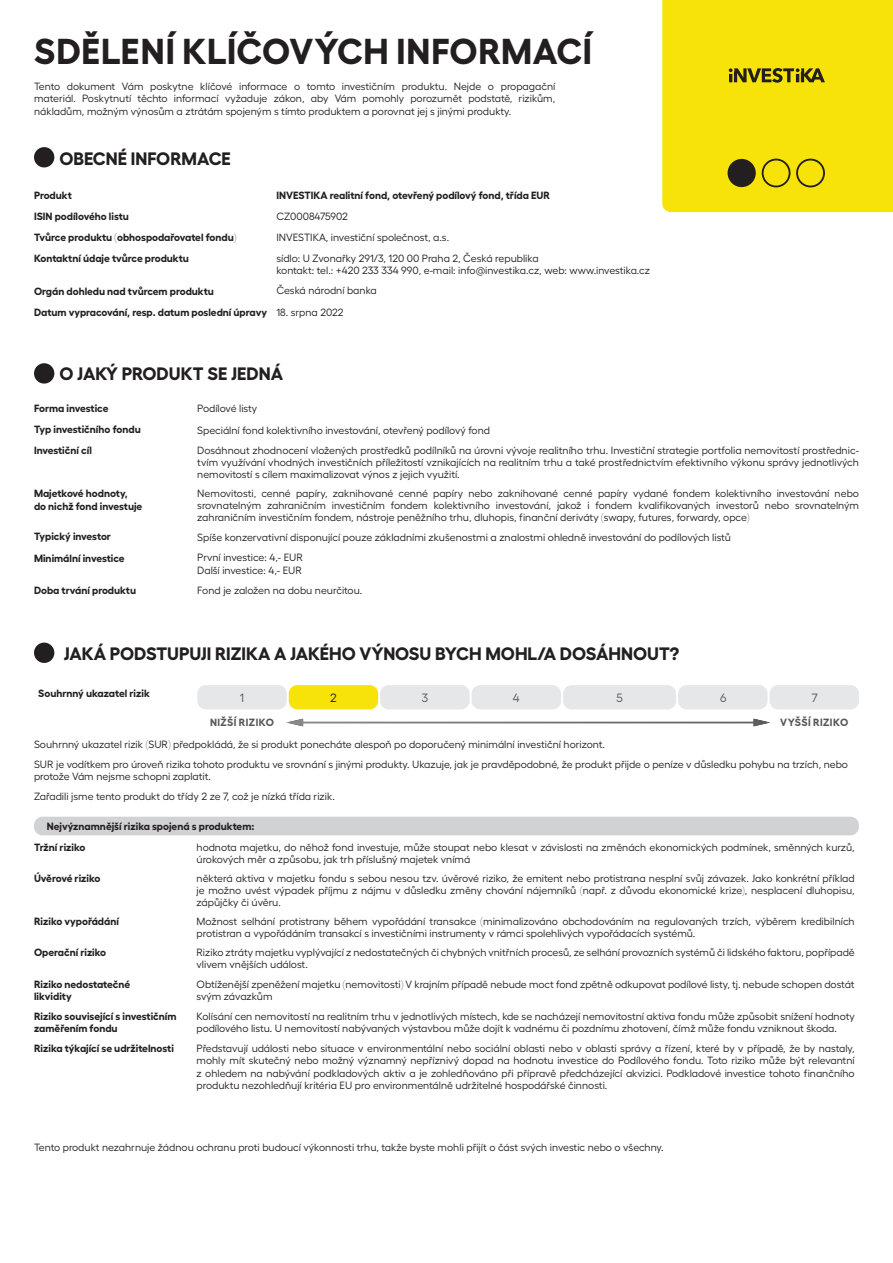
<style>
.page{position:relative;width:893px;height:1263px;background:#fff}
.page>*{position:absolute;margin:0;border:0;box-sizing:border-box;transform-origin:0 0}
.t1{font:700 36px "Hellix";letter-spacing:.01em;color:#231f20}
.t2{font:700 18px "Hellix";color:#231f20}
.t3{font:12px "Hellix";color:#57585a}
.t4{font:12px "Hellix";color:#231f20}
.t5{font:10.5px/12px "Hellix";color:#231f20}
.t6{font:700 10.5px/12.6px "Hellix";color:#231f20}
.t7{font:700 10.5px "Hellix";letter-spacing:.04em;color:#57585a}
</style>
<div class="page">
<div style="left:662px;top:0;width:231px;height:212px;background:#f7e307"></div>
<svg style="left:729px;top:68px;width:96px;height:15px"></svg>
<div style="left:762px;top:159px;width:28px;height:28px;border:2px solid #231f20;border-radius:50%"></div>
<div style="left:796px;top:159px;width:29px;height:28px;border:2px solid #231f20;border-radius:50%"></div>
<div style="left:728px;top:159px;width:28px;height:28px;background:#231f20;border-radius:50%"></div>
<div style="left:34px;top:147px;width:20px;height:20px;background:#231f20;border-radius:50%"></div>
<div style="left:34px;top:363px;width:20px;height:21px;background:#231f20;border-radius:50%"></div>
<div style="left:563px;top:685px;width:113px;height:24px;background:#e6e7e8;border-radius:9px"></div>
<div style="left:472px;top:685px;width:89px;height:24px;background:#e6e7e8;border-radius:9px"></div>
<div style="left:197px;top:685px;width:90px;height:24px;background:#e6e7e8;border-radius:9px"></div>
<div style="left:678px;top:685px;width:89px;height:24px;background:#e6e7e8;border-radius:9px"></div>
<div style="left:769px;top:685px;width:90px;height:24px;background:#e6e7e8;border-radius:9px"></div>
<div style="left:289px;top:685px;width:89px;height:24px;background:#f7e307;border-radius:9px"></div>
<div style="left:380px;top:685px;width:90px;height:24px;background:#e6e7e8;border-radius:9px"></div>
<svg style="left:287px;top:719px;width:483px;height:7px"></svg>
<div style="left:34px;top:643px;width:20px;height:20px;background:#231f20;border-radius:50%"></div>
<div style="left:34px;top:817px;width:825px;height:18px;background:#d1d2d4;border-radius:9px"></div>
<p class="t1" style="left:34px;top:23px;width:559px">SDĚLENÍ KLÍČOVÝCH INFORMACÍ</p>
<p class="t5" style="left:34px;top:79px;width:523px;line-height:12.6px;text-align:justify">Tento dokument Vám poskytne klíčové informace o tomto investičním produktu. Nejde o propagační materiál. Poskytnutí těchto informací vyžaduje zákon, aby Vám pomohly porozumět podstatě, rizikům, nákladům, možným výnosům a ztrátám spojeným s tímto produktem a porovnat jej s jinými produkty.</p>
<p class="t2" style="left:60px;top:144px;width:173px">OBECNÉ INFORMACE</p>
<p class="t6" style="left:34px;top:188px;width:39px">Produkt</p>
<p class="t6" style="left:276px;top:188px;width:275px">INVESTIKA realitní fond, otevřený podílový fond, třída EUR</p>
<p class="t6" style="left:34px;top:209px;width:96px">ISIN podílového listu</p>
<p class="t5" style="left:276px;top:209px;width:73px">CZ0008475902</p>
<p class="t6" style="left:34px;top:230px;width:204px">Tvůrce produktu (obhospodařovatel fondu)</p>
<p class="t5" style="left:276px;top:231px;width:174px">INVESTIKA, investiční společnost, a.s.</p>
<p class="t6" style="left:34px;top:251px;width:156px">Kontaktní údaje tvůrce produktu</p>
<p class="t5" style="left:276px;top:251px;width:264px">sídlo: U Zvonařky 291/3, 120 00 Praha 2, Česká republika</p>
<p class="t5" style="left:276px;top:263px;width:375px">kontakt: tel.: +420 233 334 990, e-mail: info@investika.cz, web: www.investika.cz</p>
<p class="t6" style="left:34px;top:283px;width:181px">Orgán dohledu nad tvůrcem produktu</p>
<p class="t5" style="left:276px;top:284px;width:102px">Česká národní banka</p>
<p class="t6" style="left:34px;top:305px;width:235px">Datum vypracování, resp. datum poslední úpravy</p>
<p class="t5" style="left:276px;top:305px;width:69px">18. srpna 2022</p>
<p class="t2" style="left:60px;top:359px;width:225px">O JAKÝ PRODUKT SE JEDNÁ</p>
<p class="t6" style="left:34px;top:400px;width:76px">Forma investice</p>
<p class="t5" style="left:197px;top:402px;width:62px">Podílové listy</p>
<p class="t6" style="left:34px;top:422px;width:108px">Typ investičního fondu</p>
<p class="t5" style="left:197px;top:423px;width:294px">Speciální fond kolektivního investování, otevřený podílový fond</p>
<p class="t6" style="left:34px;top:443px;width:59px">Investiční cíl</p>
<p class="t5" style="left:197px;top:443px;width:663px;text-align:justify">Dosáhnout zhodnocení vložených prostředků podílníků na úrovni vývoje realitního trhu. Investiční strategie portfolia nemovitostí prostřednic&shy;tvím využívání vhodných investičních příležitostí vznikajících na realitním trhu a také prostřednictvím efektivního výkonu správy jednotlivých nemovitostí s cílem maximalizovat výnos z jejich využití.</p>
<p class="t6" style="left:34px;top:486px;width:110px">Majetkové hodnoty, do nichž fond investuje</p>
<p class="t5" style="left:197px;top:486px;width:663px;text-align:justify">Nemovitosti, cenné papíry, zaknihované cenné papíry nebo zaknihované cenné papíry vydané fondem kolektivního investování nebo srovnatelným zahraničním investičním fondem kolektivního investování, jakož i fondem kvalifikovaných investorů nebo srovnatelným zahraničním investičním fondem, nástroje peněžního trhu, dluhopis, finanční deriváty (swapy, futures, forwardy, opce)</p>
<p class="t6" style="left:34px;top:529px;width:79px">Typický investor</p>
<p class="t5" style="left:197px;top:530px;width:535px">Spíše konzervativní disponující pouze základními zkušenostmi a znalostmi ohledně investování do podílových listů</p>
<p class="t6" style="left:34px;top:550px;width:92px">Minimální investice</p>
<p class="t5" style="left:197px;top:551px;width:107px">První investice: 4,- EUR</p>
<p class="t5" style="left:197px;top:563px;width:106px">Další investice: 4,- EUR</p>
<p class="t6" style="left:34px;top:582px;width:104px">Doba trvání produktu</p>
<p class="t5" style="left:197px;top:584px;width:167px">Fond je založen na dobu neurčitou.</p>
<p class="t2" style="left:64px;top:639px;width:617px">JAKÁ PODSTUPUJI RIZIKA A JAKÉHO VÝNOSU BYCH MOHL/A DOSÁHNOUT?</p>
<p class="t6" style="left:38px;top:686px;width:113px">Souhrnný ukazatel rizik</p>
<p class="t3" style="left:240px;top:688px;width:6px">1</p>
<p class="t4" style="left:330px;top:688px;width:8px">2</p>
<p class="t3" style="left:422px;top:688px;width:8px">3</p>
<p class="t3" style="left:513px;top:688px;width:8px">4</p>
<p class="t3" style="left:616px;top:688px;width:8px">5</p>
<p class="t3" style="left:720px;top:688px;width:8px">6</p>
<p class="t3" style="left:812px;top:688px;width:7px">7</p>
<p class="t7" style="left:210px;top:714px;width:65px">NIŽŠÍ RIZIKO</p>
<p class="t7" style="left:780px;top:714px;width:69px">VYŠŠÍ RIZIKO</p>
<p class="t5" style="left:34px;top:737px;width:572px">Souhrnný ukazatel rizik (SUR) předpokládá, že si produkt ponecháte alespoň po doporučený minimální investiční horizont.</p>
<p class="t5" style="left:34px;top:757px;width:815px">SUR je vodítkem pro úroveň rizika tohoto produktu ve srovnání s jinými produkty. Ukazuje, jak je pravděpodobné, že produkt přijde o peníze v důsledku pohybu na trzích, nebo protože Vám nejsme schopni zaplatit.</p>
<p class="t5" style="left:34px;top:789px;width:302px">Zařadili jsme tento produkt do třídy 2 ze 7, což je nízká třída rizik.</p>
<p class="t6" style="left:47px;top:819px;width:209px">Nejvýznamnější rizika spojená s produktem:</p>
<p class="t6" style="left:34px;top:840px;width:53px">Tržní riziko</p>
<p class="t5" style="left:197px;top:840px;width:660px">hodnota majetku, do něhož fond investuje, může stoupat nebo klesat v závislosti na změnách ekonomických podmínek, směnných kurzů, úrokových měr a způsobu, jak trh příslušný majetek vnímá</p>
<p class="t6" style="left:34px;top:871px;width:68px">Úvěrové riziko</p>
<p class="t5" style="left:197px;top:871px;width:660px;text-align:justify">některá aktiva v majetku fondu s sebou nesou tzv. úvěrové riziko, že emitent nebo protistrana nesplní svůj závazek. Jako konkrétní příklad je možno uvést výpadek příjmu z nájmu v důsledku změny chování nájemníků (např. z důvodu ekonomické krize), nesplacení dluhopisu, zápůjčky či úvěru.</p>
<p class="t6" style="left:34px;top:914px;width:86px">Riziko vypořádání</p>
<p class="t5" style="left:197px;top:914px;width:660px">Možnost selhání protistrany během vypořádání transakce (minimalizováno obchodováním na regulovaných trzích, výběrem kredibilních protistran a vypořádáním transakcí s investičními instrumenty v rámci spolehlivých vypořádacích systémů.</p>
<p class="t6" style="left:34px;top:945px;width:74px">Operační riziko</p>
<p class="t5" style="left:197px;top:945px;width:660px">Riziko ztráty majetku vyplývající z nedostatečných či chybných vnitřních procesů, ze selhání provozních systémů či lidského faktoru, popřípadě vlivem vnějších událost.</p>
<p class="t6" style="left:34px;top:976px;width:98px">Riziko nedostatečné</p>
<p class="t6" style="left:34px;top:989px;width:39px">likvidity</p>
<p class="t5" style="left:197px;top:977px;width:660px">Obtíženější zpeněžení majetku (nemovitosti) V krajním případě nebude moct fond zpětně odkupovat podílové listy, tj. nebude schopen dostát svým závazkům</p>
<p class="t6" style="left:34px;top:1008px;width:144px">Riziko související s investičním zaměřením fondu</p>
<p class="t5" style="left:197px;top:1008px;width:660px;line-height:12.6px">Kolísání cen nemovitostí na realitním trhu v jednotlivých místech, kde se nacházejí nemovitostní aktiva fondu může způsobit snížení hodnoty podílového listu. U nemovitostí nabývaných výstavbou může dojít k vadnému či pozdnímu zhotovení, čímž může fondu vzniknout škoda.</p>
<p class="t6" style="left:34px;top:1040px;width:141px">Rizika týkající se udržitelnosti</p>
<p class="t5" style="left:197px;top:1040px;width:660px;line-height:12.6px;text-align:justify">Představují události nebo situace v environmentální nebo sociální oblasti nebo v oblasti správy a řízení, které by v případě, že by nastaly, mohly mít skutečný nebo možný významný nepříznivý dopad na hodnotu investice do Podílového fondu. Toto riziko může být relevantní z ohledem na nabývání podkladových aktiv a je zohledňováno při přípravě předcházející akvizici. Podkladové investice tohoto finančního produktu nezohledňují kritéria EU pro environmentálně udržitelné hospodářské činnosti.</p>
<p class="t5" style="left:34px;top:1140px;width:631px">Tento produkt nezahrnuje žádnou ochranu proti budoucí výkonnosti trhu, takže byste mohli přijít o část svých investic nebo o všechny.</p>
</div>
